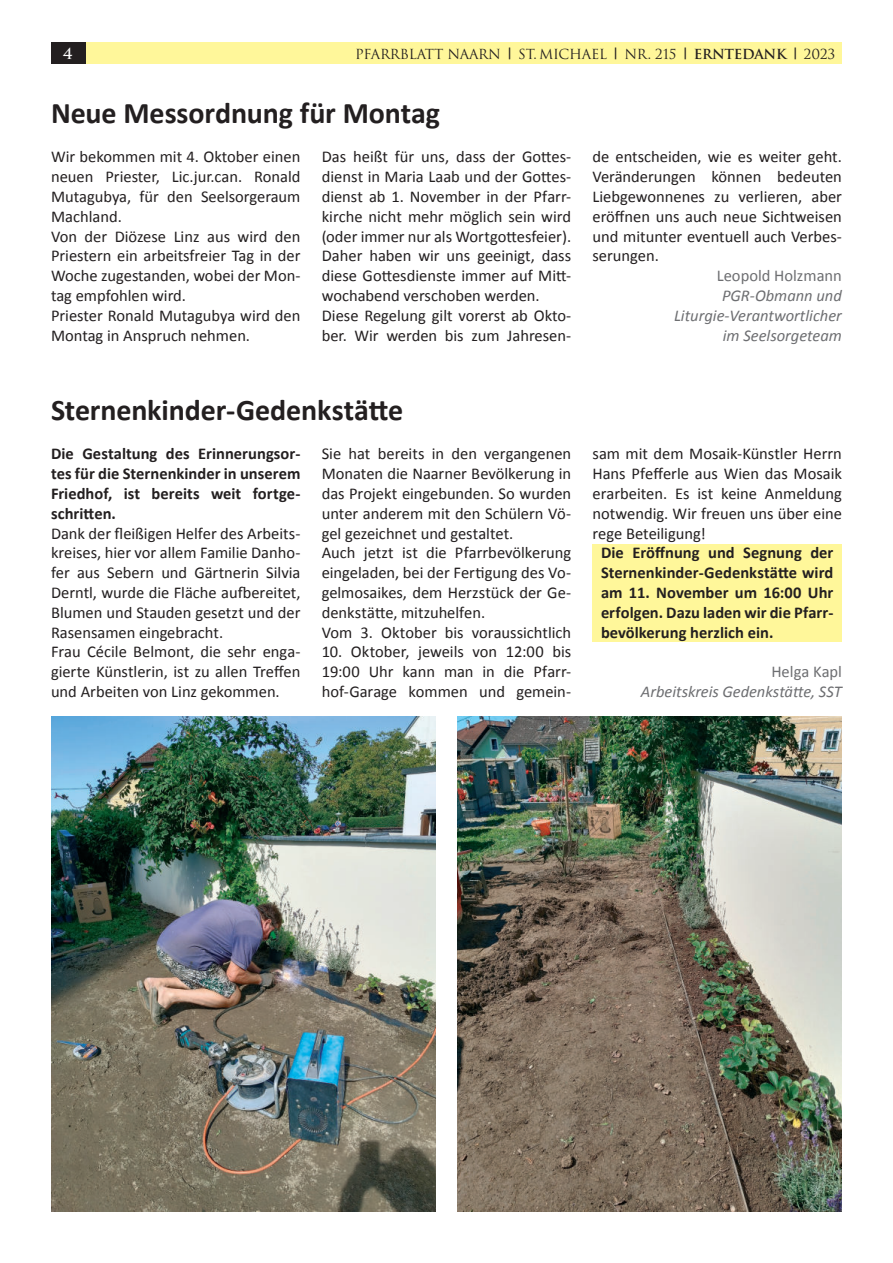
<style>
.page{position:relative;width:893px;height:1263px;background:#fff}
.page>*{position:absolute;margin:0;border:0;box-sizing:border-box;transform-origin:0 0}
.t1{font:700 30px "Calibri";letter-spacing:-.005em;color:#231f20}
.t2{font:16.5px/19.8px "Calibri";color:#231f20}
.t3{font:700 16.5px/19.8px "Calibri";color:#231f20;text-align:justify}
.t4{font:italic 16.5px/19.8px "Calibri";color:#6d6e71;text-align:right}
.t5{font:16.5px "Calibri";color:#6d6e71}
.t6{font:700 15px "Trajan";color:#fff}
.t7{font:13.5px "Trajan";letter-spacing:-.02em;color:#231f20}
.s1{font-family:"Calibri";font-weight:300}
.s2{font-weight:700}
</style>
<div class="page">
<div style="left:85px;top:43px;width:757px;height:21px;background:#fff79a"></div>
<div style="left:51px;top:43px;width:34px;height:21px;background:#231f20"></div>
<div style="left:592px;top:544px;width:250px;height:98px;background:#fff79a"></div>
<img style="left:51px;top:717px;width:385px;height:495px">
<img style="left:457px;top:717px;width:385px;height:495px">
<p class="t6" style="left:63px;top:45px;width:12px">4</p>
<p class="t7" style="left:355px;top:46px;width:482px">PFARRBLATT NAARN <span class="s1">|</span> ST. MICHAEL <span class="s1">|</span> NR. 215 <span class="s1">|</span> <span class="s2">ERNTEDANK</span> <span class="s1">|</span> 2023</p>
<h1 class="t1" style="left:51px;top:102px;width:391px">Neue Messordnung für Montag</h1>
<p class="t2" style="left:51px;top:147px;width:251px">Wir bekommen mit 4. Oktober einen neuen Priester, Lic.jur.can. Ronald<br>Mutagubya, für den Seelsorgeraum<br>Machland.<br>Von der Diözese Linz aus wird den<br>Priestern ein arbeitsfreier Tag in der<br>Woche zugestanden, wobei der Mon&shy;tag empfohlen wird.<br>Priester Ronald Mutagubya wird den<br>Montag in Anspruch nehmen.</p>
<p class="t2" style="left:322px;top:147px;width:251px">Das heißt für uns, dass der Gottes&shy;dienst in Maria Laab und der Gottes&shy;dienst ab 1. November in der Pfarr&shy;kirche nicht mehr möglich sein wird (oder immer nur als Wortgottesfeier).<br>Daher haben wir uns geeinigt, dass diese Gottesdienste immer auf Mitt&shy;wochabend verschoben werden.<br>Diese Regelung gilt vorerst ab Okto&shy;ber. Wir werden bis zum Jahresen-</p>
<p class="t2" style="left:592px;top:147px;width:251px;text-align:justify">de entscheiden, wie es weiter geht.<br>Veränderungen können bedeuten Liebgewonnenes zu verlieren, aber eröffnen uns auch neue Sichtweisen und mitunter eventuell auch Verbes&shy;serungen.</p>
<p class="t5" style="left:717px;top:268px;width:127px">Leopold Holzmann</p>
<p class="t4" style="left:674px;top:287px;width:169px">PGR-Obmann und<br>Liturgie-Verantwortlicher im Seelsorgeteam</p>
<h1 class="t1" style="left:51px;top:391px;width:354px">Sternenkinder-Gedenkstätte</h1>
<p class="t3" style="left:51px;top:445px;width:251px">Die Gestaltung des Erinnerungsor&shy;tes für die Sternenkinder in unserem Friedhof, ist bereits weit fortge&shy;schritten.</p>
<p class="t2" style="left:51px;top:523px;width:251px">Dank der fleißigen Helfer des Arbeits&shy;kreises, hier vor allem Familie Danho&shy;fer aus Sebern und Gärtnerin Silvia Derntl, wurde die Fläche aufbereitet, Blumen und Stauden gesetzt und der Rasensamen eingebracht.<br>Frau Cécile Belmont, die sehr enga&shy;gierte Künstlerin, ist zu allen Treffen und Arbeiten von Linz gekommen.</p>
<p class="t2" style="left:322px;top:444px;width:251px">Sie hat bereits in den vergangenen Monaten die Naarner Bevölkerung in das Projekt eingebunden. So wurden unter anderem mit den Schülern Vö&shy;gel gezeichnet und gestaltet.<br>Auch jetzt ist die Pfarrbevölkerung eingeladen, bei der Fertigung des Vo&shy;gelmosaikes, dem Herzstück der Ge&shy;denkstätte, mitzuhelfen.<br>Vom 3. Oktober bis voraussichtlich</p>
<p class="t2" style="left:322px;top:642px;width:251px;text-align:justify">10. Oktober, jeweils von 12:00 bis 19:00 Uhr kann man in die Pfarr&shy;hof-Garage kommen und gemein-</p>
<p class="t2" style="left:592px;top:444px;width:251px;text-align:justify">sam mit dem Mosaik-Künstler Herrn Hans Pfefferle aus Wien das Mosaik erarbeiten. Es ist keine Anmeldung notwendig. Wir freuen uns über eine rege Beteiligung!</p>
<p class="t3" style="left:601px;top:543px;width:234px">Die Eröffnung und Segnung der Sternenkinder-Gedenkstätte wird am 11. November um 16:00 Uhr erfolgen. Dazu laden wir die Pfarr&shy;bevölkerung herzlich ein.</p>
<p class="t5" style="left:771px;top:664px;width:72px">Helga Kapl</p>
<p class="t4" style="left:641px;top:681px;width:203px">Arbeitskreis Gedenkstätte, SST</p>
</div>
